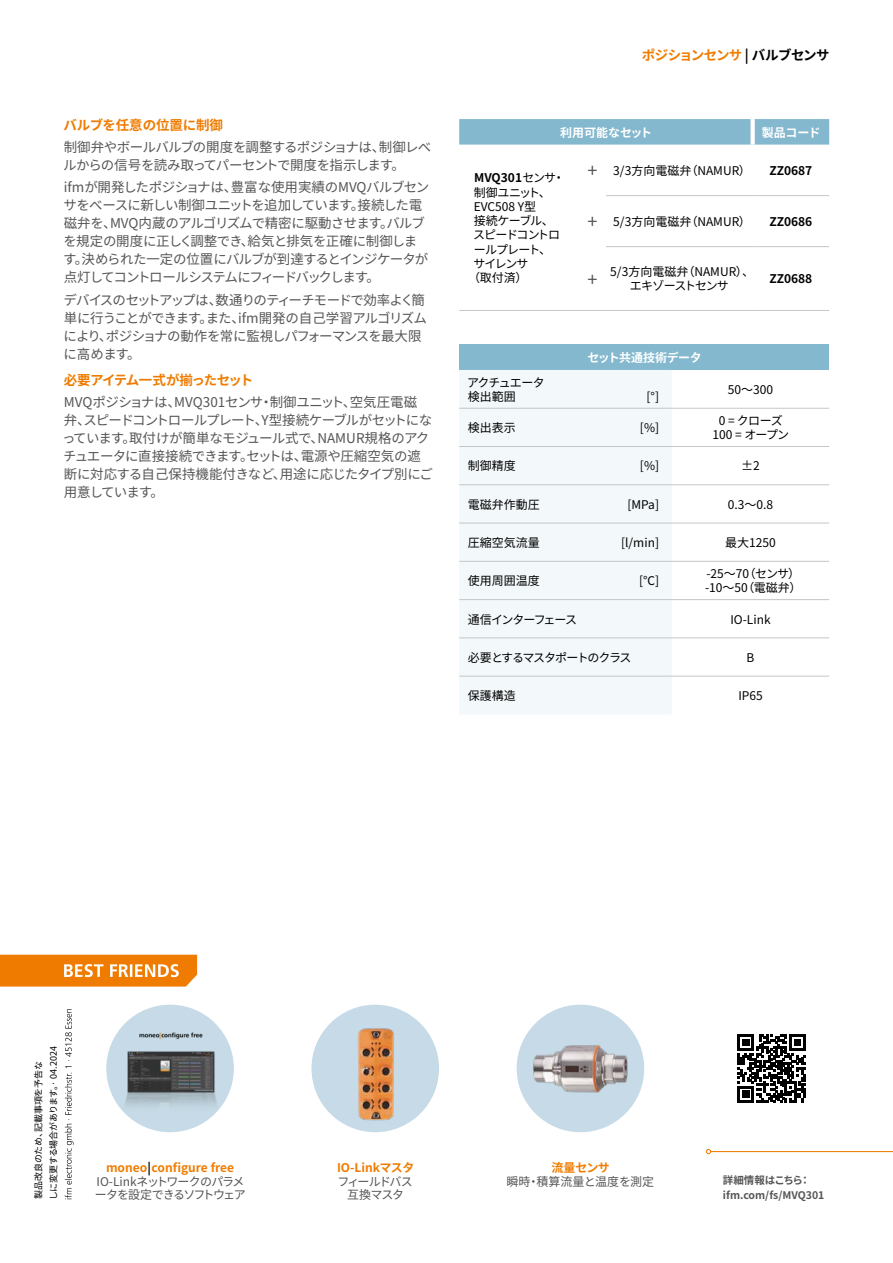
<style>
.page{position:relative;width:893px;height:1263px;background:#fff}
.page>*{position:absolute;margin:0;border:0;box-sizing:border-box;transform-origin:0 0}
.Titel_Subheadline_12pt{font:18px "Source Han Sans";color:#565656}
.Fließtext{font:13.5px/18px "Source Han Sans";letter-spacing:-.055em;color:#565656}
.Fließtext-2{font:13.5px/18px "Source Han Sans";letter-spacing:-.03em;color:#565656}
.Box_Produktgruppe{font:700 13.5px "Source Han Sans";letter-spacing:-.05em;color:#ef7c00}
.Fließtext_Headline{font:700 13.5px "Source Han Sans";letter-spacing:-.07em;color:#ef7c00}
.Fließtext_Headline-2{font:700 13.5px "Source Han Sans";letter-spacing:-.03em;color:#ef7c00}
.Tabellentext_zentriert{font:12px/14.2px "Source Han Sans";color:#000;text-align:center}
.Tabellentext_TAB{font:12px "Source Han Sans";letter-spacing:-.035em;color:#000}
.Best_Friends_Headline_orange{font:700 12px "Source Han Sans";color:#ef7c00}
.Best_Friends_Fließtext{font:12px/13.5px "Source Han Sans";letter-spacing:-.09em;color:#565656}
.BESTELLNUMMER{font:700 12px "Source Han Sans";color:#000}
.Tabellenkopf{font:700 12px "Source Han Sans";letter-spacing:-.02em;color:#fff}
.Tabellentext_TAB-2{font:12px "Source Han Sans";letter-spacing:-.095em;color:#000}
.Tabellentext_TAB-3{font:12px/14.2px "Source Han Sans";color:#000}
.Tabellentext_TAB-4{font:12px/14.2px "Source Han Sans";letter-spacing:-.08em;color:#000}
.Best_Friends_Fließtext-2{font:12px "Source Han Sans";color:#565656}
.Tabellentext_TAB-5{font:12px/14.2px "Source Han Sans";letter-spacing:-.055em;color:#000}
.Tabellentext_TAB-6{font:12px "Source Han Sans";letter-spacing:-.1em;color:#000}
.Tabellenkopf-2{font:700 12px "Source Han Sans";color:#fff}
.Best_Friends_Fließtext-3{font:12px "Source Han Sans";letter-spacing:-.125em;color:#565656}
.Best_Friends_Fließtext-4{font:12px "Source Han Sans";letter-spacing:-.065em;color:#565656}
.QR_Code_linksbündig{font:700 10.5px "Source Han Sans";color:#565656}
.Datum{font:9px "Source Han Sans";letter-spacing:-.03em;color:#000}
.Datum-2{font:9px "Source Han Sans";letter-spacing:-.005em;color:#000}
.s1{color:#000}
.s2{font-weight:400}
</style>
<div class="page">
<svg style="left:0;top:955px;width:197px;height:31px;background:#f08b1e"></svg>
<img style="left:312px;top:1010px;width:127px;height:122px">
<div style="left:106px;top:1005px;width:128px;height:127px;background:#c6dbe7;border-radius:50%"></div>
<img style="left:117px;top:1014px;width:108px;height:108px">
<hr style="left:711px;top:1151px;width:182px;height:1px;background:#ef7c00">
<svg style="left:706px;top:1149px;width:5px;height:5px"></svg>
<svg style="left:738px;top:1034px;width:68px;height:68px"></svg>
<svg style="left:65px;top:1009px;width:9px;height:190px"></svg>
<div style="left:459px;top:344px;width:370px;height:26px;background:#83b8ce"></div>
<div style="left:459px;top:370px;width:213px;height:344px;background:#f3f8fa"></div>
<hr style="left:459px;top:408px;width:213px;height:1px;background:#c5c6c6">
<hr style="left:672px;top:408px;width:157px;height:1px;background:#c5c6c6">
<hr style="left:459px;top:446px;width:213px;height:1px;background:#c5c6c6">
<hr style="left:672px;top:446px;width:157px;height:1px;background:#c5c6c6">
<hr style="left:459px;top:484px;width:213px;height:1px;background:#c5c6c6">
<hr style="left:672px;top:484px;width:157px;height:1px;background:#c5c6c6">
<hr style="left:459px;top:523px;width:213px;height:1px;background:#c5c6c6">
<hr style="left:672px;top:523px;width:157px;height:1px;background:#c5c6c6">
<hr style="left:459px;top:561px;width:213px;height:1px;background:#c5c6c6">
<hr style="left:672px;top:561px;width:157px;height:1px;background:#c5c6c6">
<hr style="left:459px;top:599px;width:213px;height:1px;background:#c5c6c6">
<hr style="left:672px;top:599px;width:157px;height:1px;background:#c5c6c6">
<hr style="left:459px;top:638px;width:213px;height:1px;background:#c5c6c6">
<hr style="left:672px;top:638px;width:157px;height:1px;background:#c5c6c6">
<hr style="left:459px;top:676px;width:213px;height:1px;background:#c5c6c6">
<hr style="left:672px;top:676px;width:157px;height:1px;background:#c5c6c6">
<div style="left:459px;top:119px;width:370px;height:26px;background:#83b8ce"></div>
<hr style="left:459px;top:310px;width:147px;height:1px;background:#c5c6c6">
<div style="left:750px;top:119px;width:5px;height:26px;background:#fff"></div>
<hr style="left:753px;top:195px;width:76px;height:1px;background:#c5c6c6">
<hr style="left:753px;top:246px;width:76px;height:1px;background:#c5c6c6">
<hr style="left:753px;top:310px;width:76px;height:1px;background:#c5c6c6">
<hr style="left:606px;top:195px;width:147px;height:1px;background:#c5c6c6">
<hr style="left:606px;top:246px;width:147px;height:1px;background:#c5c6c6">
<hr style="left:606px;top:310px;width:147px;height:1px;background:#c5c6c6">
<div style="left:517px;top:1005px;width:127px;height:127px;background:#c6dbe7;border-radius:50%"></div>
<img style="left:532px;top:1020px;width:97px;height:97px">
<p class="Fließtext_Headline-2" style="left:64px;top:117px;width:161px">バルブを任意の位置に制御</p>
<p class="Fließtext" style="left:63px;top:138px;width:370px">制御弁やボールバルブの開度を調整するポジショナは、制御レベルからの信号を読み取ってパーセントで開度を指示します。</p>
<p class="Fließtext" style="left:63px;top:179px;width:368px">ifmが開発したポジショナは、豊富な使用実績のMVQバルブセンサをベースに新しい制御ユニットを追加しています。接続した電磁弁を、MVQ内蔵のアルゴリズムで精密に駆動させます。バルブを規定の開度に正しく調整でき、給気と排気を正確に制御します。決められた一定の位置にバルブが到達するとインジケータが点灯してコントロールシステムにフィードバックします。</p>
<p class="Fließtext" style="left:63px;top:291px;width:365px">デバイスのセットアップは、数通りのティーチモードで効率よく簡単に行うことができます。また、ifm開発の自己学習アルゴリズムにより、ポジショナの動作を常に監視しパフォーマンスを最大限に高めます。</p>
<p class="Fließtext_Headline" style="left:64px;top:373px;width:191px">必要アイテム一式が揃ったセット</p>
<p class="Fließtext-2" style="left:62px;top:394px;width:372px">MVQポジショナは、MVQ301センサ・制御ユニット、空気圧電磁<br>弁、スピードコントロールプレート、Y型接続ケーブルがセットになっています。取付けが簡単なモジュール式で、NAMUR規格のアクチュエータに直接接続できます。セットは、電源や圧縮空気の遮断に対応する自己保持機能付きなど、用途に応じたタイプ別にご用意しています。</p>
<p class="Box_Produktgruppe" style="left:642px;top:47px;width:189px">ポジションセンサ <span class="s1">| バルブセンサ</span></p>
<p class="Tabellenkopf-2" style="left:560px;top:125px;width:94px">利用可能なセット</p>
<p class="Tabellenkopf" style="left:762px;top:125px;width:60px">製品コード</p>
<p class="BESTELLNUMMER" style="left:474px;top:171px;width:92px">MVQ301<span class="s2">センサ・</span></p>
<p class="Tabellentext_TAB" style="left:474px;top:185px;width:79px">制御ユニット、</p>
<p class="Tabellentext_TAB-3" style="left:474px;top:200px;width:81px">EVC508 Y型<br>接続ケーブル、</p>
<p class="Tabellentext_TAB-4" style="left:473px;top:228px;width:88px">スピードコントロールプレート、</p>
<p class="Tabellentext_TAB" style="left:473px;top:257px;width:57px">サイレンサ</p>
<p class="Tabellentext_TAB" style="left:468px;top:271px;width:61px">（取付済）</p>
<p class="Tabellentext_TAB-5" style="left:467px;top:375px;width:79px">アクチュエータ検出範囲</p>
<p class="Titel_Subheadline_12pt" style="left:587px;top:161px;width:11px">+</p>
<p class="Titel_Subheadline_12pt" style="left:587px;top:212px;width:11px">+</p>
<p class="Titel_Subheadline_12pt" style="left:587px;top:270px;width:11px">+</p>
<p class="Tabellentext_zentriert" style="left:613px;top:163px;width:139px">3/3方向電磁弁（NAMUR）</p>
<p class="BESTELLNUMMER" style="left:769px;top:164px;width:44px">ZZ0687</p>
<p class="Tabellentext_zentriert" style="left:613px;top:215px;width:139px">5/3方向電磁弁（NAMUR）</p>
<p class="BESTELLNUMMER" style="left:769px;top:215px;width:44px">ZZ0686</p>
<p class="Tabellentext_zentriert" style="left:610px;top:265px;width:145px">5/3方向電磁弁（NAMUR）、エキゾーストセンサ</p>
<p class="BESTELLNUMMER" style="left:769px;top:272px;width:44px">ZZ0688</p>
<p class="Tabellenkopf" style="left:587px;top:351px;width:116px">セット共通技術データ</p>
<p class="Tabellentext_TAB" style="left:647px;top:390px;width:14px">[°]</p>
<p class="Tabellentext_zentriert" style="left:728px;top:382px;width:47px">50～300</p>
<p class="Tabellentext_TAB" style="left:468px;top:421px;width:49px">検出表示</p>
<p class="Tabellentext_TAB" style="left:640px;top:421px;width:21px">[%]</p>
<p class="Tabellentext_zentriert" style="left:719px;top:414px;width:66px">0 = クローズ</p>
<p class="Tabellentext_zentriert" style="left:713px;top:428px;width:78px">100 = オープン</p>
<p class="Tabellentext_TAB" style="left:468px;top:459px;width:49px">制御精度</p>
<p class="Tabellentext_TAB" style="left:640px;top:459px;width:21px">[%]</p>
<p class="Tabellentext_zentriert" style="left:741px;top:459px;width:20px">±2</p>
<p class="Tabellentext_TAB" style="left:468px;top:497px;width:73px">電磁弁作動圧</p>
<p class="Tabellentext_TAB" style="left:627px;top:497px;width:33px">[MPa]</p>
<p class="Tabellentext_zentriert" style="left:728px;top:497px;width:47px">0.3～0.8</p>
<p class="Tabellentext_TAB" style="left:468px;top:536px;width:73px">圧縮空気流量</p>
<p class="Tabellentext_TAB" style="left:621px;top:536px;width:39px">[l/min]</p>
<p class="Tabellentext_zentriert" style="left:725px;top:536px;width:52px">最大1250</p>
<p class="Tabellentext_TAB" style="left:468px;top:574px;width:73px">使用周囲温度</p>
<p class="Tabellentext_TAB" style="left:639px;top:574px;width:22px">[℃]</p>
<p class="Tabellentext_zentriert" style="left:706px;top:567px;width:95px">-25～70（センサ）</p>
<p class="Tabellentext_zentriert" style="left:705px;top:581px;width:98px">-10～50（電磁弁）</p>
<p class="Tabellentext_TAB-6" style="left:468px;top:612px;width:111px">通信インターフェース</p>
<p class="Tabellentext_zentriert" style="left:730px;top:612px;width:42px">IO-Link</p>
<p class="Tabellentext_TAB-2" style="left:468px;top:651px;width:165px">必要とするマスタポートのクラス</p>
<p class="Tabellentext_zentriert" style="left:747px;top:650px;width:9px">B</p>
<p class="Tabellentext_TAB" style="left:468px;top:689px;width:49px">保護構造</p>
<p class="Tabellentext_zentriert" style="left:738px;top:689px;width:26px">IP65</p>
<p class="Datum" style="left:48px;top:1200px;width:155px;rotate:-90deg">しに変更する場合があります。· 04.2024</p>
<p class="Datum-2" style="left:33px;top:1199px;width:140px;rotate:-90deg">製品改良のため、記載事項を予告な</p>
<p class="Best_Friends_Headline_orange" style="left:106px;top:1161px;width:130px">moneo<span class="s1">|</span>configure free</p>
<p class="Best_Friends_Fließtext" style="left:95px;top:1175px;width:152px">IO-Linkネットワークのパラメータを設定できるソフトウェア</p>
<p class="Best_Friends_Headline_orange" style="left:337px;top:1161px;width:79px">IO-Linkマスタ</p>
<p class="Best_Friends_Fließtext-3" style="left:337px;top:1174px;width:77px">フィールドバス</p>
<p class="Best_Friends_Fließtext-4" style="left:347px;top:1188px;width:58px">互換マスタ</p>
<p class="Best_Friends_Headline_orange" style="left:551px;top:1161px;width:60px">流量センサ</p>
<p class="Best_Friends_Fließtext-2" style="left:507px;top:1174px;width:149px">瞬時・積算流量と温度を測定</p>
<p class="QR_Code_linksbündig" style="left:723px;top:1174px;width:89px">詳細情報はこちら：</p>
<p class="QR_Code_linksbündig" style="left:723px;top:1189px;width:103px">ifm.com/fs/MVQ301</p>
</div>
